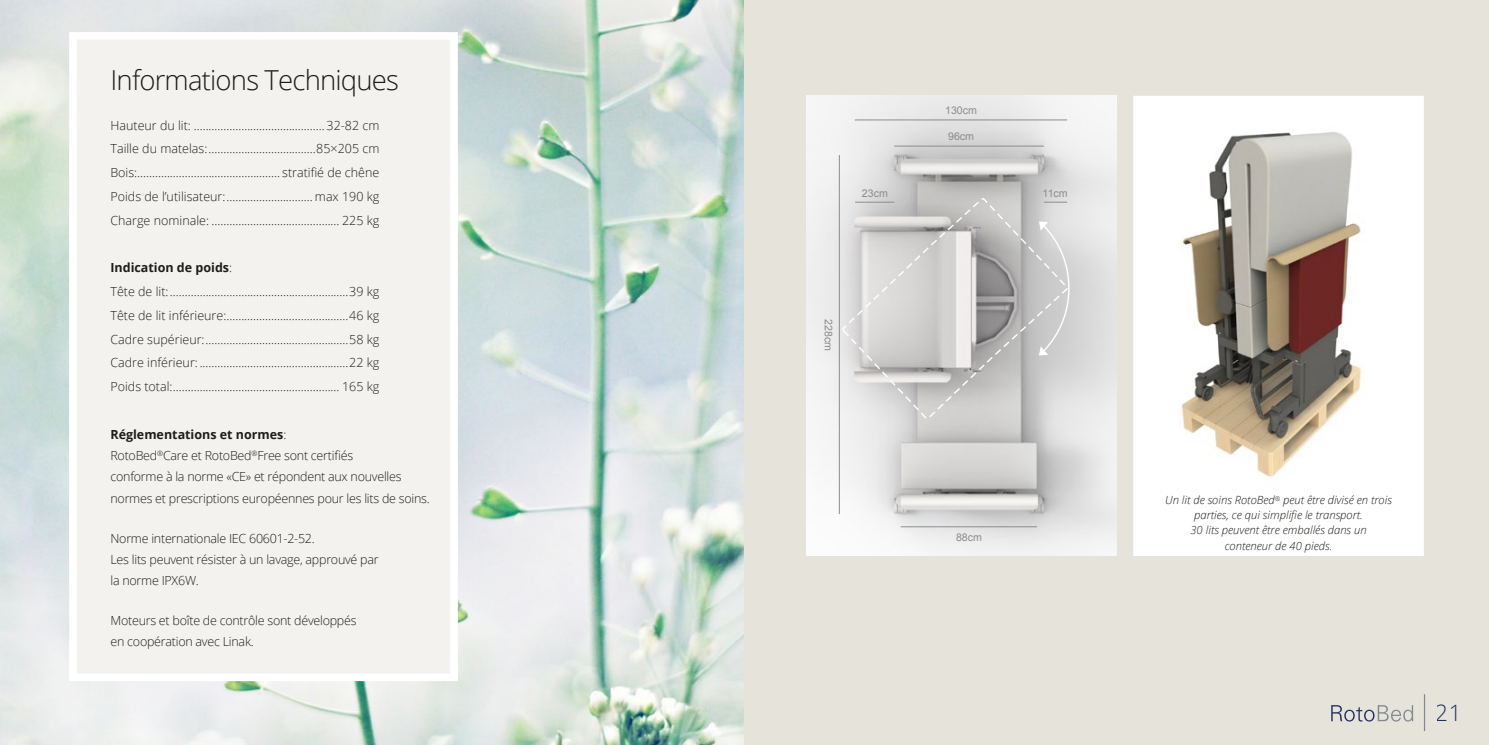
<style>
.page{position:relative;width:1489px;height:745px;background:#fff}
.page>*{position:absolute;margin:0;border:0;box-sizing:border-box;transform-origin:0 0}
.t1{font:300 27.5px "Open Sans";letter-spacing:-.03em;color:#1d1d1b}
.t2{font:300 22.5px "Open Sans";color:#253777}
.t3{font:300 12.5px/21.2px "Open Sans";letter-spacing:-.02em;color:#1d1d1b}
.t4{font:300 12.5px/23.8px "Open Sans";color:#1d1d1b}
.t5{font:italic 300 11.25px/15px "Open Sans";color:#1d1d1b;text-align:center}
.t6{font:10.62px "Arial";color:#8e8c8d}
.s1{font-weight:700}
</style>
<div class="page">
<img style="left:0;top:0;width:744px;height:744px">
<div style="left:69px;top:32px;width:389px;height:648px;background:#f3f2ee;border:8px solid #fff"></div>
<div style="left:744px;top:0;width:744px;height:744px;background:#e6e3da"></div>
<svg style="left:1331px;top:705px;width:81px;height:16px"></svg>
<hr style="left:1423px;top:693px;width:1px;height:37px;background:#8d99a8">
<img style="left:806px;top:96px;width:310px;height:459px">
<svg style="left:841px;top:198px;width:226px;height:223px"></svg>
<svg style="left:1043px;top:201px;width:24px;height:1px"></svg>
<hr style="left:855px;top:201px;width:39px;height:1px;background:#8e8c8d">
<svg style="left:1037px;top:220px;width:33px;height:136px"></svg>
<hr style="left:894px;top:145px;width:149px;height:1px;background:#8e8c8d">
<hr style="left:854px;top:119px;width:213px;height:1px;background:#8e8c8d">
<hr style="left:900px;top:526px;width:136px;height:1px;background:#8e8c8d">
<hr style="left:838px;top:155px;width:1px;height:358px;background:#8e8c8d">
<div style="left:1136px;top:99px;width:283px;height:453px;background:#fff"></div>
<img style="left:1181px;top:132px;width:181px;height:345px">
<div style="left:1133px;top:96px;width:290px;height:459px;border:8px solid #fff"></div>
<h1 class="t1" style="left:110px;top:61px;width:290px">Informations Techniques</h1>
<p class="t3" style="left:110px;top:113px;width:270px;line-height:23.8px;text-align:justify">Hauteur du lit: ............................................ 32-82 cm Taille du matelas:....................................85×205 cm Bois:................................................ stratifié de chêne Poids de l’utilisateur:............................. max 190 kg Charge nominale: ........................................... 225 kg</p>
<p class="t4" style="left:110px;top:255px;width:270px"><span class="s1">Indication de poids</span>:<br>Tête de lit:............................................................39 kg Tête de lit inférieure:.........................................46 kg Cadre supérieur:................................................58 kg Cadre inférieur: ..................................................22 kg Poids total:........................................................ 165 kg</p>
<p class="t3" style="left:110px;top:423px;width:321px"><span class="s1">Réglementations et normes</span>:<br>RotoBed<sup>®</sup>Care et RotoBed<sup>®</sup>Free sont certifiés<br>conforme à la norme «CE» et répondent aux nouvelles normes et prescriptions européennes pour les lits de soins.</p>
<p class="t3" style="left:110px;top:526px;width:270px">Norme internationale IEC 60601-2-52.<br>Les lits peuvent résister à un lavage, approuvé par la norme IPX6W.</p>
<p class="t3" style="left:110px;top:609px;width:247px">Moteurs et boîte de contrôle sont développés en coopération avec Linak.</p>
<p class="t6" style="left:945px;top:103px;width:33px">130cm</p>
<p class="t6" style="left:948px;top:129px;width:27px">96cm</p>
<p class="t6" style="left:861px;top:186px;width:27px">23cm</p>
<p class="t6" style="left:1042px;top:186px;width:27px">11cm</p>
<p class="t6" style="left:835px;top:319px;width:33px;rotate:90deg">228cm</p>
<p class="t6" style="left:956px;top:529px;width:27px">88cm</p>
<p class="t5" style="left:1165px;top:492px;width:228px">Un lit de soins RotoBed<sup>®</sup> peut être divisé en trois parties, ce qui simplifie le transport.<br>30 lits peuvent être emballés dans un<br>conteneur de 40 pieds.</p>
<h2 class="t2" style="left:1435px;top:697px;width:27px">21</h2>
</div>
